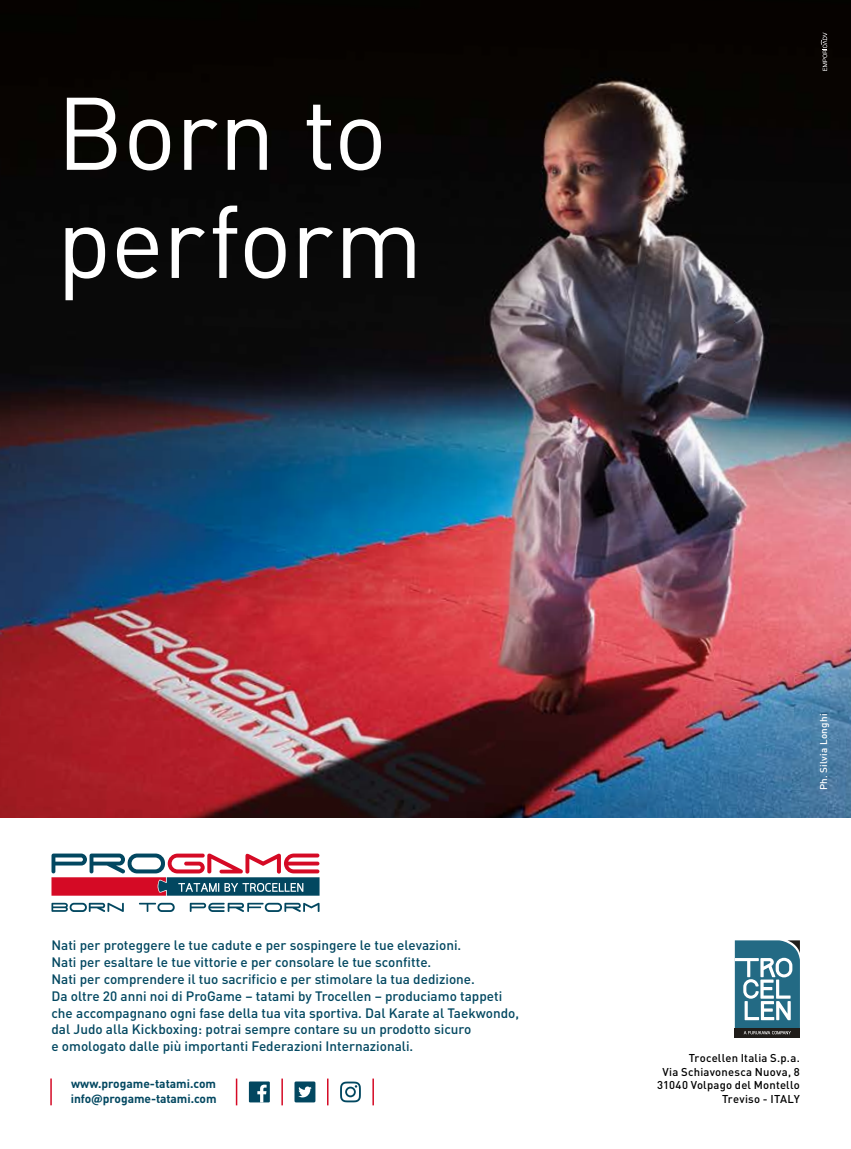
<style>
.page{position:relative;width:851px;height:1149px;background:#fff}
.page>*{position:absolute;margin:0;border:0;box-sizing:border-box;transform-origin:0 0}
.t1{font:101.25px/108px "DINOT";letter-spacing:-.015em;color:#fff}
.t2{font:500 13.5px/16.8px "DINOT";color:#024760}
.t3{font:700 12px/14.9px "DINOT";letter-spacing:-.005em;color:#024760}
.t4{font:500 11.25px/13.5px "DINOT";letter-spacing:.02em;color:#000;text-align:right}
.t5{font:500 9.9px "DINOT";letter-spacing:.025em;color:#fff}
</style>
<div class="page">
<img style="left:0;top:0;width:850px;height:817px">
<svg style="left:820px;top:32px;width:7px;height:39px"></svg>
<div style="left:249px;top:1081px;width:21px;height:21px;background:#024760"></div>
<svg style="left:257px;top:1084px;width:9px;height:18px"></svg>
<div style="left:294px;top:1081px;width:21px;height:21px;background:#024760;border-radius:2px"></div>
<svg style="left:298px;top:1086px;width:13px;height:11px"></svg>
<svg style="left:340px;top:1081px;width:21px;height:20px"></svg>
<svg style="left:236px;top:1078px;width:1px;height:26px"></svg>
<hr style="left:281px;top:1078px;width:2px;height:26px;background:#d50a25">
<svg style="left:327px;top:1078px;width:1px;height:26px"></svg>
<hr style="left:372px;top:1078px;width:2px;height:26px;background:#d50a25">
<hr style="left:50px;top:1078px;width:2px;height:26px;background:#d50a25">
<svg style="left:734px;top:1033px;width:65px;height:4px"></svg>
<svg style="left:734px;top:940px;width:65px;height:93px"></svg>
<svg style="left:51px;top:853px;width:268px;height:42px"></svg>
<svg style="left:51px;top:902px;width:73px;height:9px"></svg>
<svg style="left:139px;top:902px;width:36px;height:9px"></svg>
<svg style="left:190px;top:902px;width:129px;height:9px"></svg>
<h1 class="t1" style="left:56px;top:77px;width:368px">Born to perform</h1>
<p class="t2" style="left:51px;top:936px;width:469px">Nati per proteggere le tue cadute e per sospingere le tue elevazioni.<br>Nati per esaltare le tue vittorie e per consolare le tue sconfitte.<br>Nati per comprendere il tuo sacrificio e per stimolare la tua dedizione.<br>Da oltre 20 anni noi di ProGame – tatami by Trocellen – produciamo tappeti che accompagnano ogni fase della tua vita sportiva. Dal Karate al Taekwondo, dal Judo alla Kickboxing: potrai sempre contare su un prodotto sicuro<br>e omologato dalle più importanti Federazioni Internazionali.</p>
<p class="t3" style="left:71px;top:1075px;width:147px">www.progame-tatami.com info@progame-tatami.com</p>
<p class="t5" style="left:817px;top:790px;width:78px;rotate:-90deg">Ph. Silvia Longhi</p>
<p class="t4" style="left:657px;top:1050px;width:144px">Trocellen Italia S.p.a.<br>Via Schiavonesca Nuova, 8<br>31040 Volpago del Montello<br>Treviso - ITALY</p>
</div>
